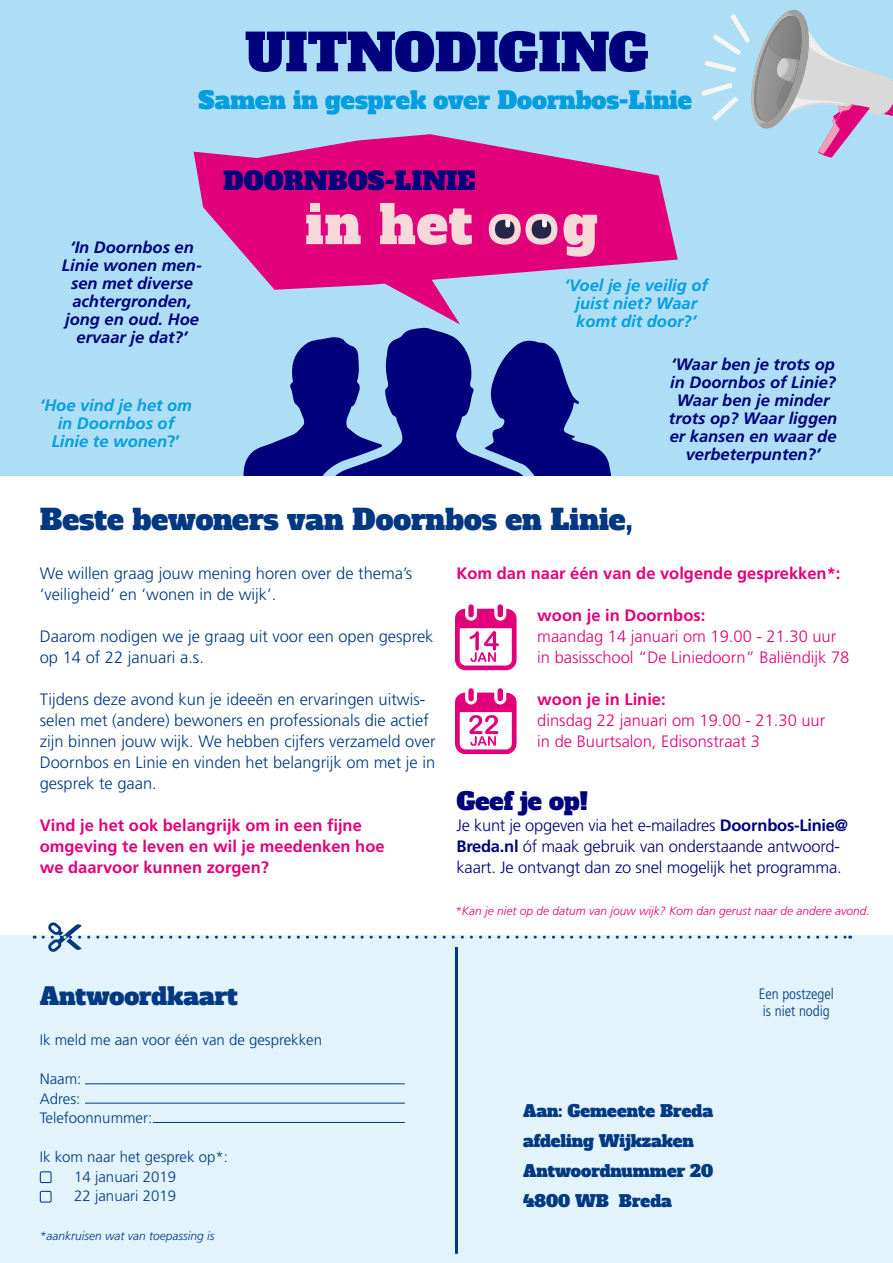
<style>
.page{position:relative;width:893px;height:1263px;background:#fff}
.page>*{position:absolute;margin:0;border:0;box-sizing:border-box;transform-origin:0 0}
.t1{font:51px "Alfa Slab One";letter-spacing:-.005em;color:#00007c}
.t2{font:28.5px "Alfa Slab One";color:#003882}
.t3{font:25.05px "Alfa Slab One";color:#00007c}
.t4{font:24px "Alfa Slab One";color:#009ee0}
.t5{font:24px "Alfa Slab One";color:#003882}
.t6{font:24px "Alfa Slab One";color:#00007c}
.t7{font:300 16.5px/21px "Frutiger LT Std";color:#003882}
.t8{font:italic 700 16.5px/18px "Frutiger LT Std";color:#00007c;text-align:center}
.t9{font:700 16.5px/21px "Frutiger LT Std";color:#e2007a}
.t10{font:300 16.5px/21px "Frutiger LT Std";letter-spacing:-.01em;color:#00007c}
.t11{font:300 16.5px/21px "Frutiger LT Std";color:#e2007a}
.t12{font:italic 700 16.5px/18px "Frutiger LT Std";color:#009ee0;text-align:center}
.t13{font:16.5px/30px "Alfa Slab One";color:#003882}
.t14{font:300 15px/19.5px "Frutiger LT Std";color:#003882}
.t15{font:300 condensed 15px/16.5px "Frutiger LT Std";color:#003882}
.t16{font:italic 300 12px "Frutiger LT Std";color:#e2007a}
.t17{font:italic 300 12px "Frutiger LT Std";color:#003882}
.s1{font-style:normal}
.s2{font-weight:700}
</style>
<div class="page">
<div style="left:0;top:936px;width:893px;height:327px;background:#e2f3fb"></div>
<svg style="left:43px;top:922px;width:808px;height:30px"></svg>
<div style="left:40px;top:1171px;width:12px;height:12px;border:1px solid #003882"></div>
<div style="left:40px;top:1191px;width:12px;height:11px;border:1px solid #003882"></div>
<hr style="left:85px;top:1083px;width:320px;height:1px;background:#003882">
<hr style="left:455px;top:947px;width:3px;height:307px;background:#003882">
<hr style="left:85px;top:1103px;width:320px;height:1px;background:#003882">
<hr style="left:153px;top:1122px;width:252px;height:1px;background:#003882">
<div style="left:0;top:0;width:893px;height:511px;background:#addef5"></div>
<svg style="left:243px;top:327px;width:369px;height:149px"></svg>
<svg style="left:194px;top:134px;width:484px;height:190px;fill:#e2007a"></svg>
<div style="left:310px;top:203px;width:10px;height:9px;background:#f7d9d9"></div>
<svg style="left:306px;top:214px;width:55px;height:30px;background:#f2a6c2"></svg>
<svg style="left:380px;top:203px;width:92px;height:42px;background:#ee81b2"></svg>
<svg style="left:563px;top:214px;width:34px;height:43px"></svg>
<svg style="left:489px;top:214px;width:68px;height:31px;background:#bc799f"></svg>
<div style="left:0;top:476px;width:893px;height:430px;background:#fff"></div>
<svg style="left:455px;top:604px;width:62px;height:66px"></svg>
<svg style="left:455px;top:688px;width:62px;height:66px"></svg>
<svg style="left:701px;top:10px;width:192px;height:148px"></svg>
<h1 class="t1" style="left:244px;top:18px;width:405px">UITNODIGING</h1>
<h3 class="t4" style="left:198px;top:84px;width:495px">Samen in gesprek over Doornbos-Linie</h3>
<p class="t8" style="left:62px;top:238px;width:142px">‘In Doornbos en<br>Linie wonen men&shy;sen met diverse achtergronden, jong en oud. Hoe ervaar je dat?’</p>
<p class="t12" style="left:40px;top:396px;width:154px">‘Hoe vind je het om in Doornbos of<br>Linie te wonen<span class="s1">?’</span></p>
<h3 class="t3" style="left:223px;top:164px;width:254px">DOORNBOS-LINIE</h3>
<p class="t12" style="left:565px;top:276px;width:145px">‘Voel je je veilig of juist niet? Waar komt dit door?’</p>
<p class="t8" style="left:669px;top:355px;width:170px">‘Waar ben je trots op in Doornbos of Linie?<br>Waar ben je minder trots op? Waar liggen er kansen en waar de verbeterpunten?’</p>
<h2 class="t2" style="left:40px;top:501px;width:594px">Beste bewoners van Doornbos en Linie,</h2>
<p class="t7" style="left:40px;top:563px;width:374px">We willen graag jouw mening horen over de thema’s ‘veiligheid’ en ‘wonen in de wijk’.</p>
<p class="t7" style="left:40px;top:626px;width:395px">Daarom nodigen we je graag uit voor een open gesprek op 14 of 22 januari a.s.</p>
<p class="t7" style="left:40px;top:689px;width:397px">Tijdens deze avond kun je ideeën en ervaringen uitwis&shy;selen met (andere) bewoners en professionals die actief zijn binnen jouw wijk. We hebben cijfers verzameld over Doornbos en Linie en vinden het belangrijk om met je in gesprek te gaan.</p>
<p class="t9" style="left:40px;top:815px;width:346px">Vind je het ook belangrijk om in een fijne omgeving te leven en wil je meedenken hoe we daarvoor kunnen zorgen?</p>
<p class="t9" style="left:456px;top:563px;width:385px">Kom dan naar één van de volgende gesprekken*:</p>
<p class="t9" style="left:537px;top:605px;width:170px">woon je in Doornbos:</p>
<p class="t11" style="left:537px;top:626px;width:314px">maandag 14 januari om 19.00 - 21.30 uur in basisschool “De Liniedoorn” Baliëndijk 78</p>
<p class="t9" style="left:537px;top:689px;width:130px">woon je in Linie:</p>
<p class="t11" style="left:537px;top:710px;width:289px">dinsdag 22 januari om 19.00 - 21.30 uur in de Buurtsalon, Edisonstraat 3</p>
<h3 class="t6" style="left:456px;top:785px;width:133px">Geef je op!</h3>
<p class="t10" style="left:456px;top:815px;width:393px">Je kunt je opgeven via het e-mailadres <span class="s2">Doornbos-Linie@<br>Breda.nl</span> óf maak gebruik van onderstaande antwoord&shy;kaart. Je ontvangt dan zo snel mogelijk het programma.</p>
<p class="t16" style="left:455px;top:904px;width:416px">*Kan je niet op de datum van jouw wijk? Kom dan gerust naar de andere avond.</p>
<h3 class="t5" style="left:40px;top:980px;width:200px">Antwoordkaart</h3>
<p class="t14" style="left:40px;top:1030px;width:284px">Ik meld me aan voor één van de gesprekken</p>
<p class="t14" style="left:40px;top:1069px;width:114px">Naam:<br>Adres:<br>Telefoonnummer:</p>
<p class="t14" style="left:74px;top:1147px;width:155px;text-indent:-35px">Ik kom naar het gesprek op*:<br>14 januari 2019<br>22 januari 2019</p>
<p class="t17" style="left:40px;top:1229px;width:176px">*aankruisen wat van toepassing is</p>
<p class="t13" style="left:523px;top:1096px;width:192px">Aan: Gemeente Breda afdeling Wijkzaken<br>Antwoordnummer 20<br>4800 WB Breda</p>
<p class="t15" style="left:759px;top:986px;width:77px">Een postzegel is niet nodig</p>
</div>
